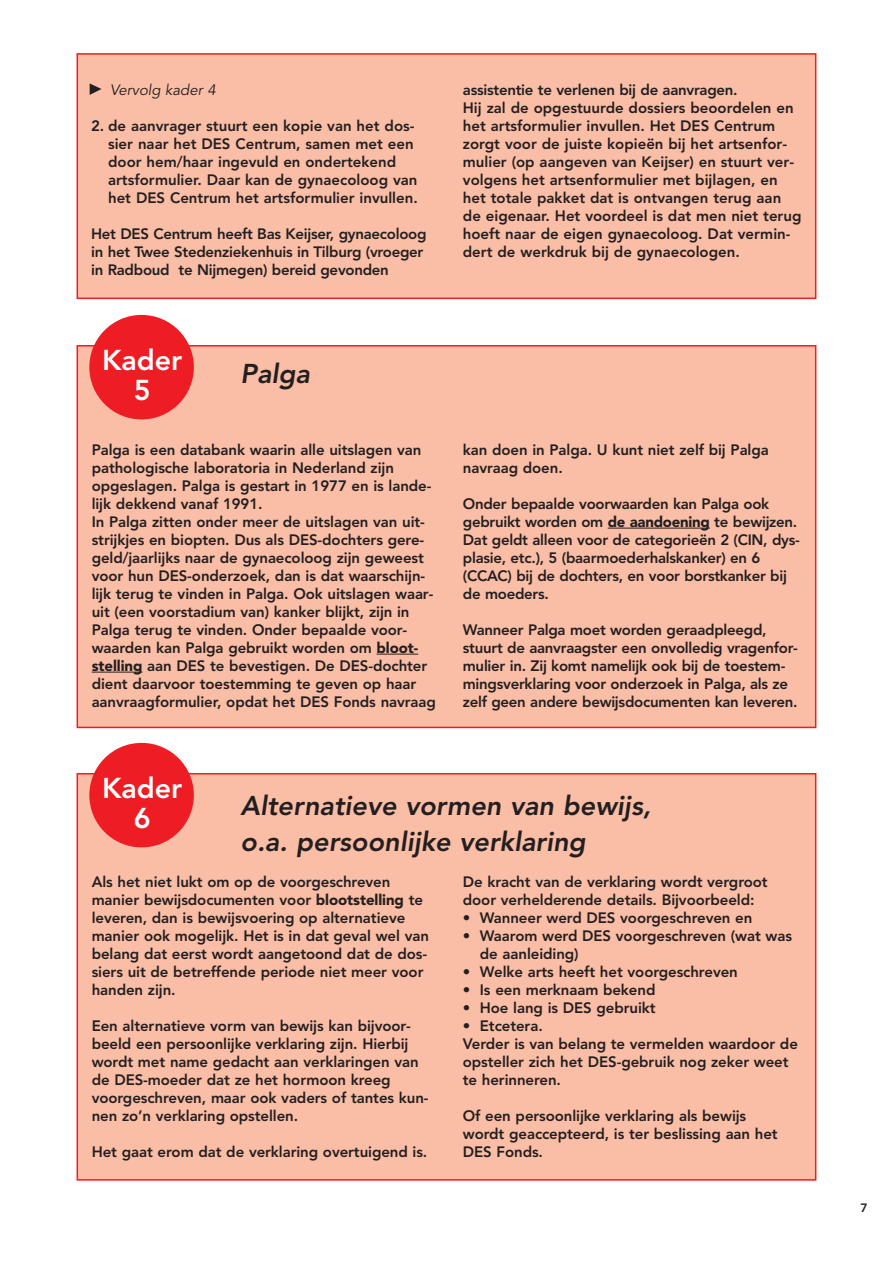
<style>
.page{position:relative;width:893px;height:1263px;background:#fff}
.page>*{position:absolute;margin:0;border:0;box-sizing:border-box;transform-origin:0 0}
.t1{font:800 28.5px/30px "Avenir";color:#fff;text-align:center}
.t2{font:italic 800 27px/36px "Avenir";color:#231f20}
.t3{font:800 15px/18px "Avenir";letter-spacing:-.005em;color:#231f20}
.t4{font:italic 15px "Avenir";color:#231f20}
.t5{font:800 12px "Avenir";color:#231f20}
.s1{font-weight:900}
</style>
<div class="page">
<div style="left:77px;top:774px;width:739px;height:406px;background:#fabda6"></div>
<div style="left:77px;top:773px;width:739px;height:408px;border:2px solid #ee1d23"></div>
<div style="left:89px;top:743px;width:105px;height:104px;background:#ee1d23;border-radius:50%"></div>
<div style="left:77px;top:54px;width:739px;height:244px;background:#fabda6"></div>
<div style="left:77px;top:53px;width:739px;height:246px;border:2px solid #ee1d23"></div>
<svg style="left:90px;top:83px;width:12px;height:12px"></svg>
<div style="left:77px;top:346px;width:739px;height:381px;background:#fabda6"></div>
<div style="left:77px;top:345px;width:739px;height:383px;border:2px solid #ee1d23"></div>
<div style="left:89px;top:315px;width:105px;height:104px;background:#ee1d23;border-radius:50%"></div>
<hr style="left:377px;top:654px;width:37px;height:1px;background:#231f20">
<hr style="left:92px;top:672px;width:50px;height:1px;background:#231f20">
<hr style="left:608px;top:528px;width:102px;height:1px;background:#231f20">
<p class="t4" style="left:110px;top:83px;width:107px">Vervolg kader 4</p>
<p class="t3" style="left:108px;top:118px;width:311px;text-indent:-17px">2. de aanvrager stuurt een kopie van het dos&shy;sier naar het DES Centrum, samen met een door hem/haar ingevuld en ondertekend artsformulier. Daar kan de gynaecoloog van het DES Centrum het artsformulier invullen.</p>
<p class="t3" style="left:91px;top:226px;width:337px">Het DES Centrum heeft Bas Keijser, gynaecoloog in het Twee Stedenziekenhuis in Tilburg (vroeger in Radboud te Nijmegen) bereid gevonden</p>
<h1 class="t1" style="left:102px;top:348px;width:82px">Kader<br>5</h1>
<h2 class="t2" style="left:241px;top:357px;width:71px">Palga</h2>
<p class="t3" style="left:463px;top:82px;width:340px">assistentie te verlenen bij de aanvragen.<br>Hij zal de opgestuurde dossiers beoordelen en het artsformulier invullen. Het DES Centrum zorgt voor de juiste kopieën bij het artsenfor&shy;mulier (op aangeven van Keijser) en stuurt ver&shy;volgens het artsenformulier met bijlagen, en het totale pakket dat is ontvangen terug aan de eigenaar. Het voordeel is dat men niet terug hoeft naar de eigen gynaecoloog. Dat vermin&shy;dert de werkdruk bij de gynaecologen.</p>
<p class="t3" style="left:92px;top:442px;width:346px">Palga is een databank waarin alle uitslagen van pathologische laboratoria in Nederland zijn opgeslagen. Palga is gestart in 1977 en is lande&shy;lijk dekkend vanaf 1991.<br>In Palga zitten onder meer de uitslagen van uit&shy;strijkjes en biopten. Dus als DES-dochters gere&shy;geld/jaarlijks naar de gynaecoloog zijn geweest voor hun DES-onderzoek, dan is dat waarschijn&shy;lijk terug te vinden in Palga. Ook uitslagen waar&shy;uit (een voorstadium van) kanker blijkt, zijn in Palga terug te vinden. Onder bepaalde voor&shy;waarden kan Palga gebruikt worden om <span class="s1">bloot&shy;stelling</span> aan DES te bevestigen. De DES-dochter dient daarvoor toestemming te geven op haar aanvraagformulier, opdat het DES Fonds navraag</p>
<p class="t3" style="left:463px;top:442px;width:307px">kan doen in Palga. U kunt niet zelf bij Palga navraag doen.</p>
<p class="t3" style="left:463px;top:496px;width:339px">Onder bepaalde voorwaarden kan Palga ook gebruikt worden om <span class="s1">de aandoening</span> te bewijzen.<br>Dat geldt alleen voor de categorieën 2 (CIN, dys&shy;plasie, etc.), 5 (baarmoederhalskanker) en 6 (CCAC) bij de dochters, en voor borstkanker bij de moeders.</p>
<p class="t3" style="left:463px;top:622px;width:337px">Wanneer Palga moet worden geraadpleegd, stuurt de aanvraagster een onvolledig vragenfor&shy;mulier in. Zij komt namelijk ook bij de toestem&shy;mingsverklaring voor onderzoek in Palga, als ze zelf geen andere bewijsdocumenten kan leveren.</p>
<h1 class="t1" style="left:102px;top:775px;width:82px">Kader<br>6</h1>
<h2 class="t2" style="left:241px;top:789px;width:412px">Alternatieve vormen van bewijs, o.a. persoonlijke verklaring</h2>
<p class="t3" style="left:92px;top:874px;width:339px">Als het niet lukt om op de voorgeschreven manier bewijsdocumenten voor <span class="s1">blootstelling</span> te leveren, dan is bewijsvoering op alternatieve manier ook mogelijk. Het is in dat geval wel van belang dat eerst wordt aangetoond dat de dos&shy;siers uit de betreffende periode niet meer voor handen zijn.</p>
<p class="t3" style="left:92px;top:1018px;width:338px">Een alternatieve vorm van bewijs kan bijvoor&shy;beeld een persoonlijke verklaring zijn. Hierbij wordt met name gedacht aan verklaringen van de DES-moeder dat ze het hormoon kreeg voorgeschreven, maar ook vaders of tantes kun&shy;nen zo’n verklaring opstellen.</p>
<p class="t3" style="left:92px;top:1144px;width:337px">Het gaat erom dat de verklaring overtuigend is.</p>
<p class="t3" style="left:463px;top:874px;width:306px">De kracht van de verklaring wordt vergroot door verhelderende details. Bijvoorbeeld:</p>
<p class="t3" style="left:463px;top:910px;width:291px">• Wanneer werd DES voorgeschreven en</p>
<p class="t3" style="left:480px;top:928px;width:314px;text-indent:-17px">• Waarom werd DES voorgeschreven (wat was de aanleiding)</p>
<p class="t3" style="left:463px;top:964px;width:276px">• Welke arts heeft het voorgeschreven</p>
<p class="t3" style="left:463px;top:982px;width:194px">• Is een merknaam bekend</p>
<p class="t3" style="left:463px;top:1000px;width:194px">• Hoe lang is DES gebruikt</p>
<p class="t3" style="left:463px;top:1018px;width:337px">• Etcetera.<br>Verder is van belang te vermelden waardoor de opsteller zich het DES-gebruik nog zeker weet te herinneren.</p>
<p class="t3" style="left:463px;top:1108px;width:316px">Of een persoonlijke verklaring als bewijs wordt geaccepteerd, is ter beslissing aan het<br>DES Fonds.</p>
<p class="t5" style="left:860px;top:1203px;width:9px">7</p>
</div>
